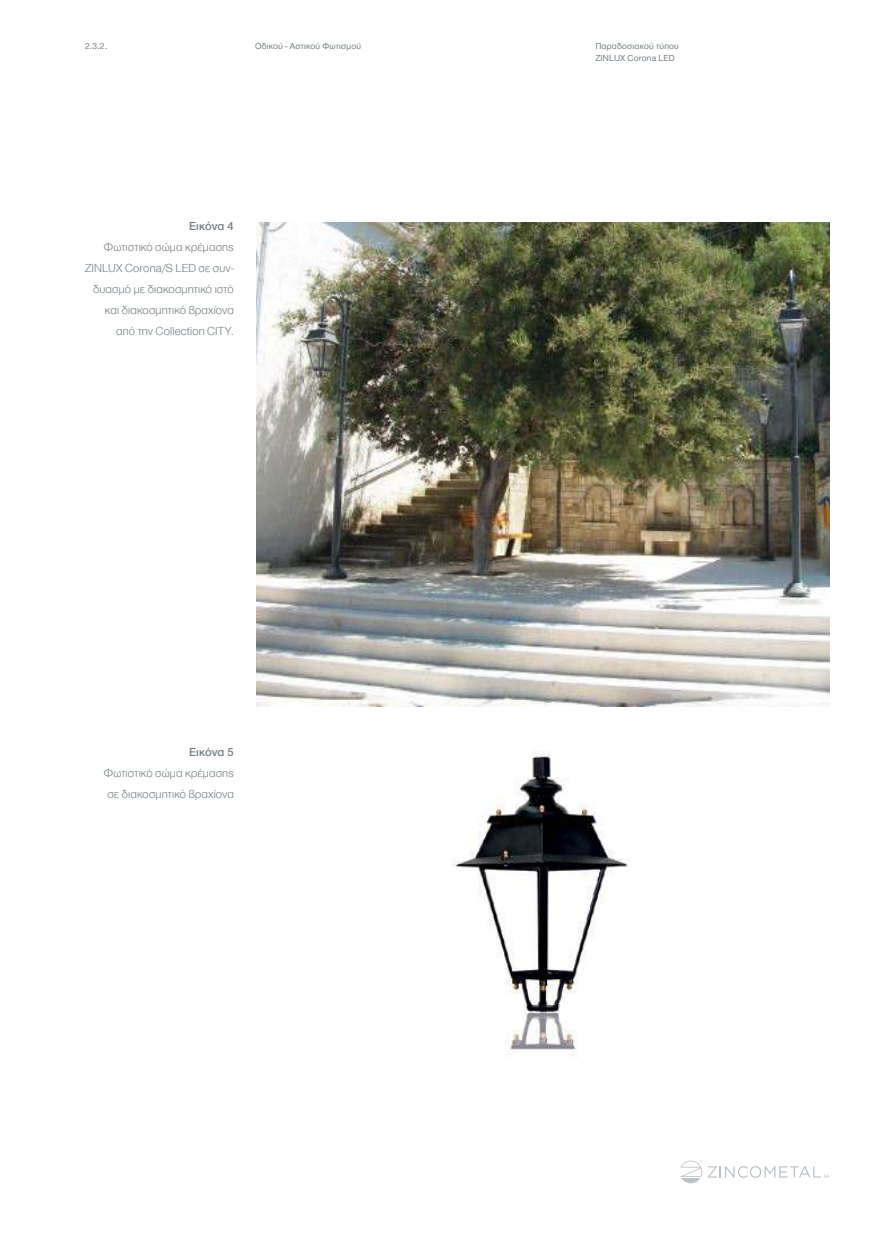
<style>
.page{position:relative;width:893px;height:1234px;background:#fff}
.page>*{position:absolute;margin:0;border:0;box-sizing:border-box;transform-origin:0 0}
.t1{font:12px/21px "MC Neue 06";letter-spacing:.015em;color:#727d82;text-align:right}
.t2{font:600 12px "MC Neue 09";color:#727d82}
.t3{font:9px/12px "MC Neue 08";letter-spacing:.025em;color:#727d82}
</style>
<div class="page">
<svg style="left:708px;top:1166px;width:121px;height:11px"></svg>
<svg style="left:680px;top:1160px;width:22px;height:22px"></svg>
<img style="left:256px;top:222px;width:573px;height:484px">
<img style="left:452px;top:750px;width:178px;height:307px">
<p class="t3" style="left:85px;top:40px;width:23px">2.3.2.</p>
<p class="t3" style="left:595px;top:40px;width:85px">Παραδοσιακού τύπου<br>ZINLUX Corona LED</p>
<p class="t3" style="left:255px;top:40px;width:107px">Οδικού - Αστικού Φωτισμού</p>
<p class="t2" style="left:189px;top:220px;width:46px">Εικόνα 4</p>
<p class="t1" style="left:85px;top:237px;width:150px">Φωτιστικό σώμα κρέμασης<br>ZINLUX Corona/S LED σε συν&shy;δυασμό με διακοσμητικό ιστό και διακοσμητικό βραχίονα από την Collection CITY.</p>
<p class="t2" style="left:189px;top:745px;width:46px">Εικόνα 5</p>
<p class="t1" style="left:104px;top:762px;width:131px;text-align:left">Φωτιστικό σώμα κρέμασης σε διακοσμητικό βραχίονα</p>
</div>
